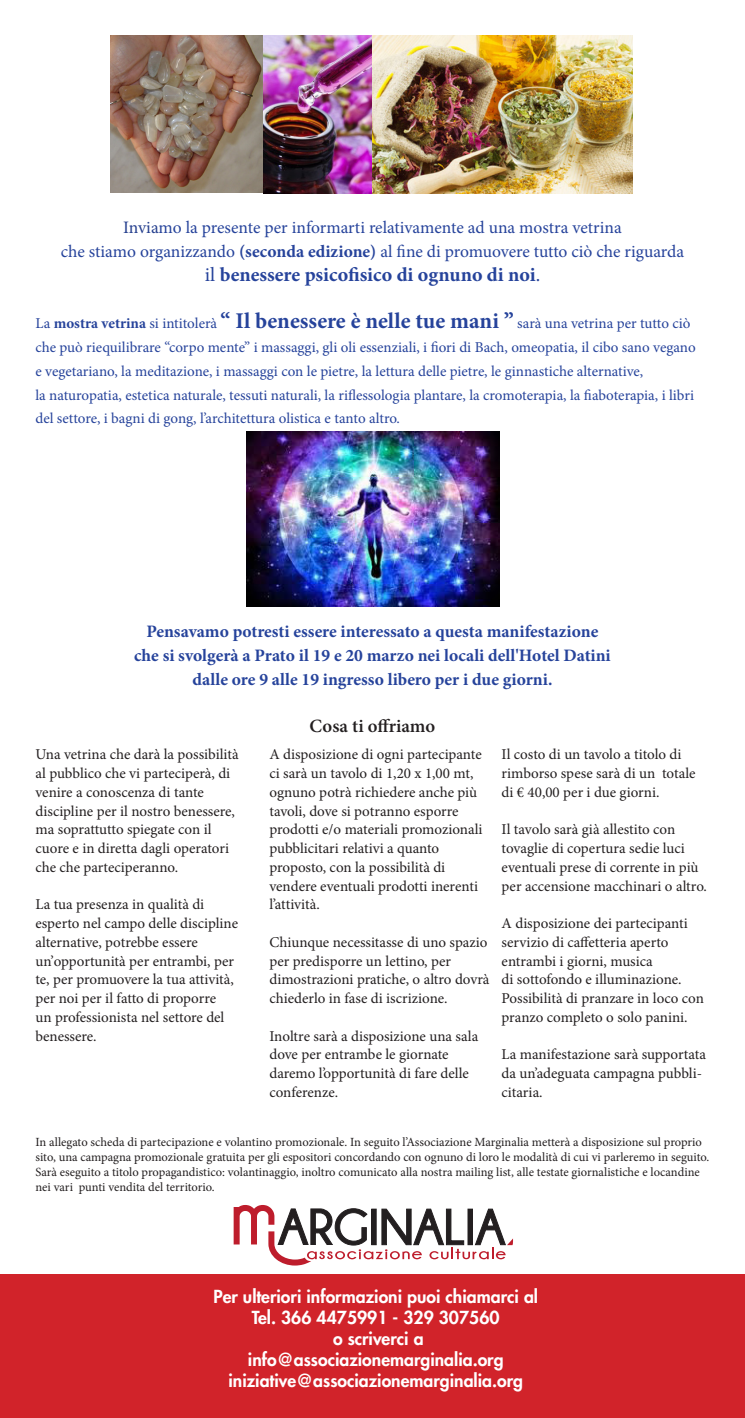
<style>
.page{position:relative;width:745px;height:1418px;background:#fff}
.page>*{position:absolute;margin:0;border:0;box-sizing:border-box;transform-origin:0 0}
.t1{font:700 20px "Minion Pro";color:#26439b}
.t2{font:600 18.75px "Minion Pro";color:#231f20}
.t3{font:700 17.5px "Minion Pro";color:#26439b}
.t4{font:800 17.5px "Futura Std";color:#fff}
.t5{font:17.5px "Minion Pro";letter-spacing:-.005em;color:#26439b}
.t6{font:15px/18.8px "Minion Pro";color:#231f20}
.t7{font:15px/23.8px "Minion Pro";color:#26439b}
.t8{font:12.5px/15px "Minion Pro";color:#231f20}
.s1{color:#253f8e}
.s2{font-weight:700}
.s3{font-weight:400}
.s4{font-weight:700;font-size:22.5px}
</style>
<div class="page">
<div style="left:0;top:1274px;width:744px;height:143px;background:#d1232a"></div>
<img style="left:247px;top:431px;width:252px;height:175px">
<svg style="left:233px;top:1205px;width:280px;height:60px"></svg>
<img style="left:111px;top:35px;width:521px;height:158px">
<p class="t5" style="left:123px;top:216px;width:499px"><span class="s1">Invia</span>mo la presente per informarti relativamente ad una mostra vetrina</p>
<p class="t5" style="left:61px;top:240px;width:624px">che stiamo organizzando <span class="s2">(seconda edizione)</span> al fine di promuovere tutto ciò che riguarda</p>
<p class="t1" style="left:204px;top:260px;width:337px"><span class="s3">il</span> benessere psicofisico di ognuno di noi<span class="s3">.</span></p>
<p class="t7" style="left:35px;top:311px;width:661px">La <span class="s2">mostra vetrina</span> si intitolerà <span class="s4">“ Il benessere è nelle tue mani ”</span> sarà una vetrina per tutto ciò che può riequilibrare “corpo mente” i massaggi, gli oli essenziali, i fiori di Bach, omeopatia, il cibo sano vegano</p>
<p class="t7" style="left:35px;top:359px;width:609px">e vegetariano, la meditazione, i massaggi con le pietre, la lettura delle pietre, le ginnastiche alternative,</p>
<p class="t7" style="left:35px;top:383px;width:659px">la naturopatia, estetica naturale, tessuti naturali, la riflessologia plantare, la cromoterapia, la fiaboterapia, i libri del settore, i bagni di gong, l’architettura olistica e tanto altro.</p>
<p class="t3" style="left:146px;top:619px;width:453px">Pensavamo potresti essere interessato a questa manifestazione</p>
<p class="t3" style="left:134px;top:643px;width:477px">che si svolgerà a Prato il 19 e 20 marzo nei locali dell'Hotel Datini</p>
<p class="t3" style="left:192px;top:666px;width:361px">dalle ore 9 alle 19 ingresso libero per i due giorni.</p>
<p class="t2" style="left:309px;top:713px;width:127px">Cosa ti offriamo</p>
<p class="t6" style="left:35px;top:745px;width:204px">Una vetrina che darà la possibilità al pubblico che vi parteciperà, di venire a conoscenza di tante</p>
<p class="t6" style="left:35px;top:801px;width:201px">discipline per il nostro benessere, ma soprattutto spiegate con il</p>
<p class="t6" style="left:35px;top:839px;width:195px">cuore e in diretta dagli operatori che che parteciperanno.</p>
<p class="t6" style="left:35px;top:895px;width:204px">La tua presenza in qualità di esperto nel campo delle discipline alternative, potrebbe essere</p>
<p class="t6" style="left:35px;top:951px;width:200px">un’opportunità per entrambi, per te, per promuovere la tua attività, per noi per il fatto di proporre un professionista nel settore del benessere.</p>
<p class="t6" style="left:269px;top:745px;width:214px">A disposizione di ogni partecipante ci sarà un tavolo di 1,20 x 1,00 mt, ognuno potrà richiedere anche più tavoli, dove si potranno esporre prodotti e/o materiali promozionali pubblicitari relativi a quanto</p>
<p class="t6" style="left:269px;top:857px;width:210px">proposto, con la possibilità di vendere eventuali prodotti inerenti l’attività.</p>
<p class="t6" style="left:269px;top:932px;width:219px">Chiunque necessitasse di uno spazio per predisporre un lettino, per</p>
<p class="t6" style="left:269px;top:970px;width:221px">dimostrazioni pratiche, o altro dovrà chiederlo in fase di iscrizione.</p>
<p class="t6" style="left:269px;top:1026px;width:210px">Inoltre sarà a disposizione una sala dove per entrambe le giornate</p>
<p class="t6" style="left:269px;top:1064px;width:201px">daremo l’opportunità di fare delle conferenze.</p>
<p class="t6" style="left:501px;top:745px;width:195px">Il costo di un tavolo a titolo di rimborso spese sarà di un totale di € 40,00 per i due giorni.</p>
<p class="t6" style="left:501px;top:820px;width:207px">Il tavolo sarà già allestito con tovaglie di copertura sedie luci eventuali prese di corrente in più per accensione macchinari o altro.</p>
<p class="t6" style="left:501px;top:914px;width:187px">A disposizione dei partecipanti servizio di caffetteria aperto</p>
<p class="t6" style="left:501px;top:951px;width:153px">entrambi i giorni, musica</p>
<p class="t6" style="left:501px;top:970px;width:181px">di sottofondo e illuminazione.</p>
<p class="t6" style="left:501px;top:989px;width:204px">Possibilità di pranzare in loco con pranzo completo o solo panini.</p>
<p class="t6" style="left:501px;top:1045px;width:206px">La manifestazione sarà supportata da un’adeguata campagna pubbli&shy;citaria.</p>
<p class="t8" style="left:35px;top:1134px;width:675px">In allegato scheda di partecipazione e volantino promozionale. In seguito l’Associazione Marginalia metterà a disposizione sul proprio sito, una campagna promozionale gratuita per gli espositori concordando con ognuno di loro le modalità di cui vi parleremo in seguito.<br>Sarà eseguito a titolo propagandistico: volantinaggio, inoltro comunicato alla nostra mailing list, alle testate giornalistiche e locandine nei vari punti vendita del territorio.</p>
<p class="t4" style="left:213px;top:1285px;width:326px">Per ulteriori informazioni puoi chiamarci al</p>
<p class="t4" style="left:252px;top:1306px;width:249px">Tel. 366 4475991 - 329 307560</p>
<p class="t4" style="left:333px;top:1327px;width:92px">o scriverci a</p>
<p class="t4" style="left:248px;top:1348px;width:257px">info@associazionemarginalia.org</p>
<p class="t4" style="left:228px;top:1369px;width:296px">iniziative@associazionemarginalia.org</p>
</div>
